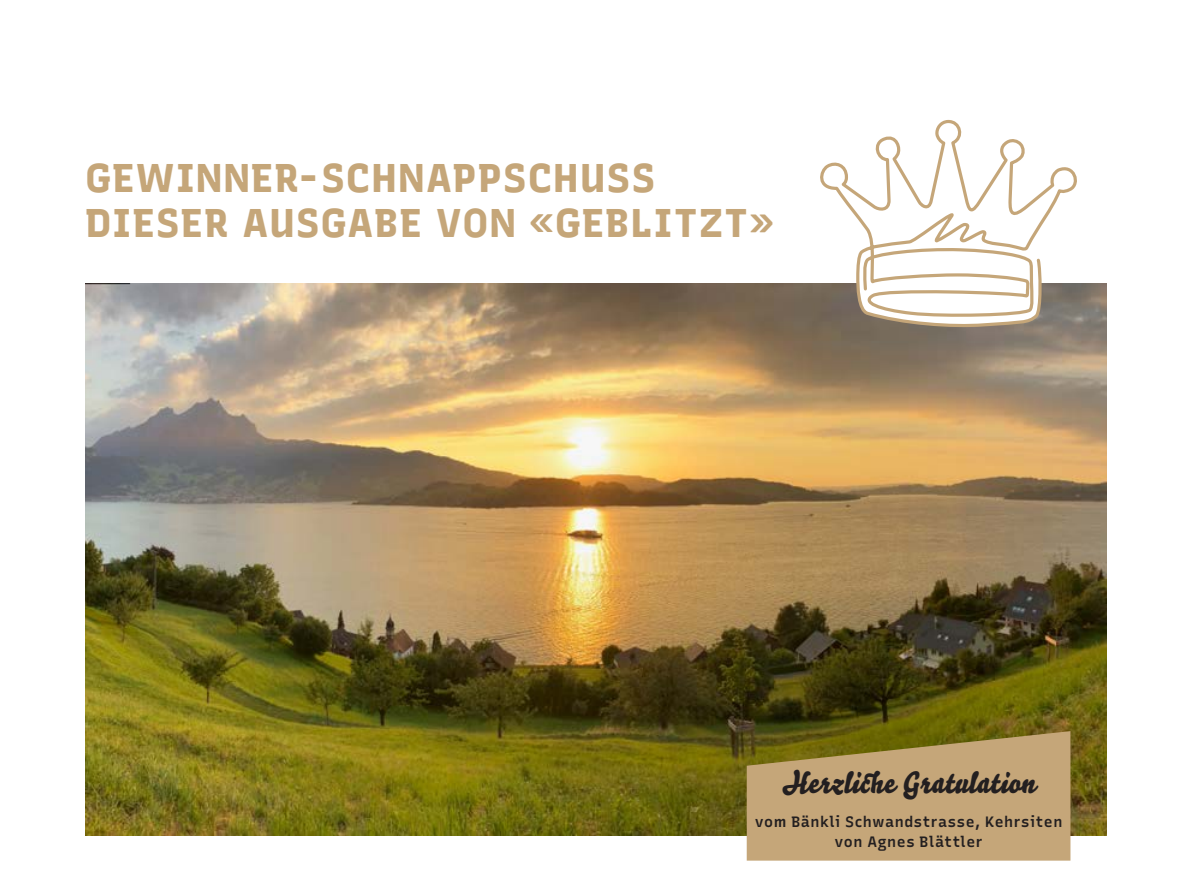
<style>
.page{position:relative;width:1191px;height:872px;background:#fff}
.page>*{position:absolute;margin:0;border:0;box-sizing:border-box;transform-origin:0 0}
.t1{font:800 40px/45px "Recursive";letter-spacing:.025em;color:#c5a679}
.t2{font:30px "Bello Script Pro";letter-spacing:.01em;color:#231f20}
.t3{font:600 15px/20px "Recursive";letter-spacing:.04em;color:#231f20;text-align:center}
</style>
<div class="page">
<img style="left:85px;top:283px;width:1021px;height:552px">
<svg style="left:746px;top:731px;width:324px;height:129px;background:#b89c69"></svg>
<svg style="left:816px;top:119px;width:265px;height:208px"></svg>
<h1 class="t1" style="left:85px;top:154px;width:690px">GEWINNER-SCHNAPPSCHUSS<br>DIESER AUSGABE VON «GEBLITZT»</h1>
<h2 class="t2" style="left:782px;top:758px;width:255px">Herzliche Gratulation</h2>
<p class="t3" style="left:755px;top:811px;width:309px">vom Bänkli Schwandstrasse, Kehrsiten von Agnes Blättler</p>
</div>
